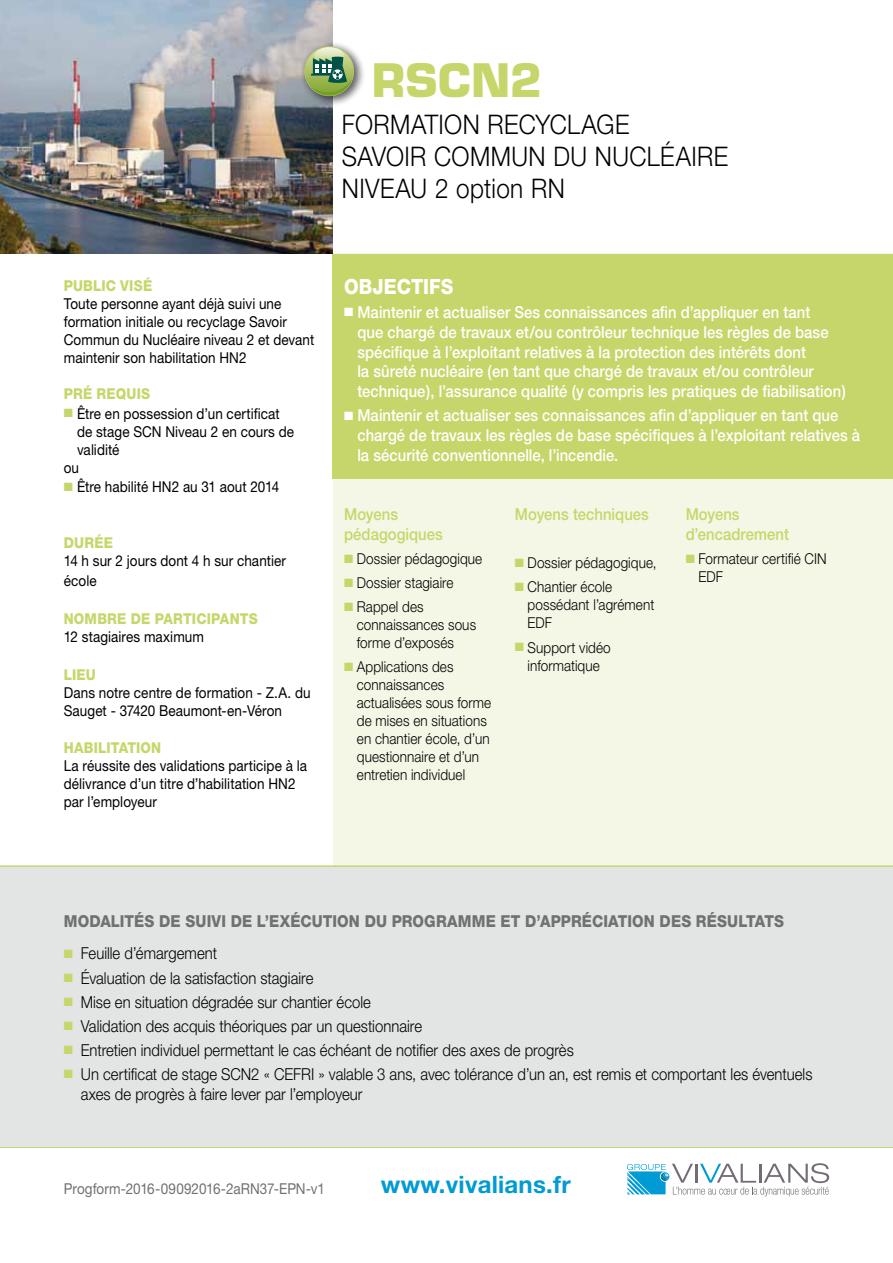
<style>
.page{position:relative;width:893px;height:1263px;background:#fff}
.page>*{position:absolute;margin:0;border:0;box-sizing:border-box;transform-origin:0 0}
.t1{font:700 45px "Eurostile";letter-spacing:.005em;color:#c7d66a}
.t2{font:300 27px/32.4px "Helvetica Neue";letter-spacing:.015em;color:#000;scale:.9 1}
.t3{font:700 24px "Helvetica Neue";letter-spacing:.01em;color:#009bd4}
.t4{font:800 21px "Helvetica Neue";color:#fff;scale:.9 1}
.t5{font:500 16.5px/19.8px "Helvetica Neue";letter-spacing:.005em;color:#fff;scale:.9 1}
.t6{font:300 16.5px/19.8px "Helvetica Neue";color:#000;scale:.9 1}
.t7{font:800 16.5px "Helvetica Neue";letter-spacing:.01em;color:#707172;scale:.9 1}
.t8{font:500 16.5px/19.8px "Helvetica Neue";letter-spacing:.005em;color:#c7d66a;scale:.9 1}
.t9{font:15px/18px "Helvetica Neue";letter-spacing:.005em;color:#000;scale:.9 1}
.t10{font:300 15px/18px "Helvetica Neue";letter-spacing:.005em;color:#000;scale:.9 1}
.t11{font:800 15px "Helvetica Neue";letter-spacing:.015em;color:#c7d66a;scale:.9 1}
.t12{font:15px "Helvetica Neue";letter-spacing:-.005em;color:#707172;scale:.9 1}
.s1{color:#c7d66a}
</style>
<div class="page">
<div style="left:0;top:254px;width:893px;height:660px;background:#f4f7e5"></div>
<div style="left:0;top:254px;width:332px;height:640px;background:#fff"></div>
<hr style="left:0;top:865px;width:893px;height:2px;background:#c7d66a">
<hr style="left:0;top:1146px;width:893px;height:2px;background:#c7d66a">
<div style="left:0;top:867px;width:893px;height:279px;background:#e3e4e4"></div>
<div style="left:332px;top:254px;width:561px;height:224px;background:#c7d66a"></div>
<img style="left:0;top:0;width:332px;height:254px">
<div style="left:300px;top:41px;width:66px;height:65px;background:#000;opacity:.5"></div>
<div style="left:301px;top:42px;width:65px;height:65px;background:#000;opacity:.3"></div>
<svg style="left:304px;top:46px;width:50px;height:50px;background:#8da97a"></svg>
<svg style="left:627px;top:1163px;width:202px;height:33px"></svg>
<h1 class="t1" style="left:372px;top:52px;width:172px">RSCN2</h1>
<h2 class="t2" style="left:342px;top:107px;width:431px">FORMATION RECYCLAGE<br>SAVOIR COMMUN DU NUCLÉAIRE<br>NIVEAU 2 option RN</h2>
<p class="t11" style="left:64px;top:276px;width:100px">PUBLIC VISÉ</p>
<p class="t9" style="left:64px;top:294px;width:280px">Toute personne ayant déjà suivi une formation initiale ou recyclage Savoir Commun du Nucléaire niveau 2 et devant maintenir son habilitation HN2</p>
<p class="t11" style="left:64px;top:384px;width:98px">PRÉ REQUIS</p>
<p class="t9" style="left:64px;top:404px;width:241px"><span class="s1">■</span> Être en possession d’un certificat</p>
<p class="t9" style="left:77px;top:422px;width:243px">de stage SCN Niveau 2 en cours de</p>
<p class="t9" style="left:77px;top:440px;width:49px">validité</p>
<p class="t9" style="left:64px;top:458px;width:19px">ou</p>
<p class="t9" style="left:64px;top:478px;width:241px"><span class="s1">■</span> Être habilité HN2 au 31 aout 2014</p>
<p class="t11" style="left:64px;top:534px;width:56px">DURÉE</p>
<p class="t9" style="left:64px;top:551px;width:248px;line-height:19.8px">14 h sur 2 jours dont 4 h sur chantier école</p>
<p class="t11" style="left:64px;top:609px;width:217px">NOMBRE DE PARTICIPANTS</p>
<p class="t9" style="left:64px;top:627px;width:157px">12 stagiaires maximum</p>
<p class="t11" style="left:64px;top:665px;width:37px">LIEU</p>
<p class="t9" style="left:64px;top:683px;width:276px">Dans notre centre de formation - Z.A. du<br>Sauget - 37420 Beaumont-en-Véron</p>
<p class="t11" style="left:64px;top:739px;width:108px">HABILITATION</p>
<p class="t9" style="left:64px;top:757px;width:272px">La réussite des validations participe à la délivrance d’un titre d’habilitation HN2 par l’employeur</p>
<p class="t4" style="left:344px;top:274px;width:123px">OBJECTIFS</p>
<p class="t5" style="left:357px;top:302px;width:544px;text-indent:-13px">■ Maintenir et actualiser Ses connaissances afin d’appliquer en tant<br>que chargé de travaux et/ou contrôleur technique les règles de base spécifique à l’exploitant relatives à la protection des intérêts dont<br>la sûreté nucléaire (en tant que chargé de travaux et/ou contrôleur technique), l’assurance qualité (y compris les pratiques de fiabilisation)</p>
<p class="t5" style="left:357px;top:405px;width:560px;text-indent:-13px">■ Maintenir et actualiser ses connaissances afin d’appliquer en tant que chargé de travaux les règles de base spécifiques à l’exploitant relatives à la sécurité conventionnelle, l’incendie.</p>
<p class="t8" style="left:344px;top:504px;width:111px">Moyens pédagogiques</p>
<p class="t10" style="left:344px;top:549px;width:155px"><span class="s1">■</span> Dossier pédagogique</p>
<p class="t10" style="left:344px;top:574px;width:123px"><span class="s1">■</span> Dossier stagiaire</p>
<p class="t10" style="left:357px;top:598px;width:134px;text-indent:-13px"><span class="s1">■</span> Rappel des connaissances sous forme d’exposés</p>
<p class="t10" style="left:357px;top:658px;width:151px;text-indent:-13px"><span class="s1">■</span> Applications des connaissances actualisées sous forme de mises en situations en chantier école, d’un questionnaire et d’un entretien individuel</p>
<p class="t8" style="left:515px;top:504px;width:150px">Moyens techniques</p>
<p class="t10" style="left:515px;top:554px;width:159px"><span class="s1">■</span> Dossier pédagogique,</p>
<p class="t10" style="left:528px;top:578px;width:142px;text-indent:-13px"><span class="s1">■</span> Chantier école possédant l’agrément<br>EDF</p>
<p class="t10" style="left:515px;top:638px;width:108px;text-align:center"><span class="s1">■</span> Support vidéo informatique</p>
<p class="t8" style="left:686px;top:504px;width:116px">Moyens d’encadrement</p>
<p class="t10" style="left:698px;top:549px;width:144px;text-indent:-13px"><span class="s1">■</span> Formateur certifié CIN<br>EDF</p>
<p class="t7" style="left:64px;top:911px;width:802px">MODALITÉS DE SUIVI DE L’EXÉCUTION DU PROGRAMME ET D’APPRÉCIATION DES RÉSULTATS</p>
<p class="t6" style="left:64px;top:943px;width:172px"><span class="s1">■</span> Feuille d’émargement</p>
<p class="t6" style="left:64px;top:967px;width:279px"><span class="s1">■</span> Évaluation de la satisfaction stagiaire</p>
<p class="t6" style="left:64px;top:991px;width:343px"><span class="s1">■</span> Mise en situation dégradée sur chantier école</p>
<p class="t6" style="left:64px;top:1015px;width:400px"><span class="s1">■</span> Validation des acquis théoriques par un questionnaire</p>
<p class="t6" style="left:64px;top:1039px;width:568px"><span class="s1">■</span> Entretien individuel permettant le cas échéant de notifier des axes de progrès</p>
<p class="t6" style="left:81px;top:1063px;width:814px;text-indent:-17px"><span class="s1">■</span> Un certificat de stage SCN2 « CEFRI » valable 3 ans, avec tolérance d’un an, est remis et comportant les éventuels axes de progrès à faire lever par l’employeur</p>
<p class="t12" style="left:64px;top:1180px;width:292px">Progform-2016-09092016-2aRN37-EPN-v1</p>
<h3 class="t3" style="left:381px;top:1170px;width:191px">www.vivalians.fr</h3>
</div>
